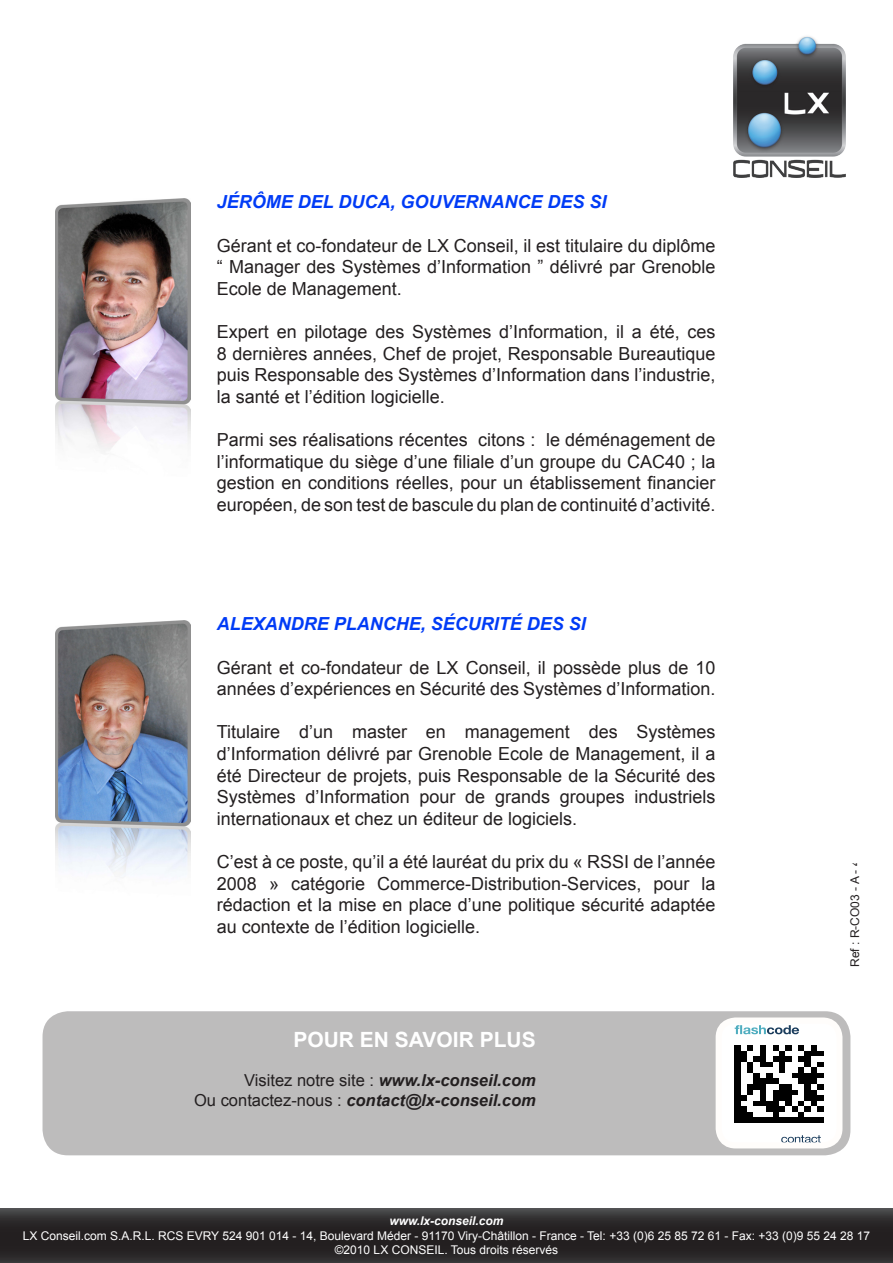
<style>
.page{position:relative;width:893px;height:1263px;background:#fff}
.page>*{position:absolute;margin:0;border:0;box-sizing:border-box;transform-origin:0 0}
.t1{font:700 21px "Arial";color:#fff}
.t2{font:18px/21.6px "Arial";color:#231f20;text-align:justify}
.t3{font:italic 700 18px "Arial";color:#003bf6}
.t4{font:italic 700 16.5px "Arial";color:#231f20}
.t5{font:12px/14.4px "Arial";color:#fff;text-align:center}
.t6{font:italic 700 12px "Arial";color:#fff}
.s1{font-weight:400;font-style:normal}
</style>
<div class="page">
<svg style="left:0;top:1209px;width:893px;height:54px;background:#2b292a"></svg>
<img style="left:56px;top:198px;width:134px;height:255px">
<img style="left:56px;top:620px;width:134px;height:255px">
<div style="left:43px;top:1011px;width:807px;height:144px;background:#bdbcbc;border-radius:26px"></div>
<svg style="left:723px;top:1024px;width:112px;height:117px;background:#aaacad"></svg>
<div style="left:716px;top:1017px;width:126px;height:131px;border:6px solid #fffdfb;border-radius:17px"></div>
<img style="left:733px;top:36px;width:113px;height:141px">
<p class="t3" style="left:217px;top:190px;width:391px">JÉRÔME DEL DUCA, GOUVERNANCE DES SI</p>
<p class="t2" style="left:217px;top:235px;width:500px">Gérant et co-fondateur de LX Conseil, il est titulaire du diplôme “ Manager des Systèmes d’Information ” délivré par Grenoble Ecole de Management.</p>
<p class="t2" style="left:217px;top:321px;width:500px">Expert en pilotage des Systèmes d’Information, il a été, ces 8 dernières années, Chef de projet, Responsable Bureautique puis Responsable des Systèmes d’Information dans l’industrie, la santé et l’édition logicielle.</p>
<p class="t2" style="left:217px;top:429px;width:500px">Parmi ses réalisations récentes citons : le déménagement de l’informatique du siège d’une filiale d’un groupe du CAC40 ; la gestion en conditions réelles, pour un établissement financier européen, de son test de bascule du plan de continuité d’activité.</p>
<p class="t3" style="left:217px;top:612px;width:371px">ALEXANDRE PLANCHE, SÉCURITÉ DES SI</p>
<p class="t2" style="left:217px;top:657px;width:500px">Gérant et co-fondateur de LX Conseil, il possède plus de 10 années d’expériences en Sécurité des Systèmes d’Information.</p>
<p class="t2" style="left:217px;top:721px;width:500px">Titulaire d’un master en management des Systèmes d’Information délivré par Grenoble Ecole de Management, il a été Directeur de projets, puis Responsable de la Sécurité des Systèmes d’Information pour de grands groupes industriels internationaux et chez un éditeur de logiciels.</p>
<p class="t2" style="left:217px;top:851px;width:500px">C’est à ce poste, qu’il a été lauréat du prix du « RSSI de l’année 2008 » catégorie Commerce-Distribution-Services, pour la rédaction et la mise en place d’une politique sécurité adaptée au contexte de l’édition logicielle.</p>
<p class="t1" style="left:293px;top:1025px;width:244px">POUR EN SAVOIR PLUS</p>
<p class="t4" style="left:244px;top:1069px;width:293px"><span class="s1">Visitez notre site :</span> www.lx-conseil.com</p>
<p class="t4" style="left:194px;top:1089px;width:343px"><span class="s1">Ou contactez-nous :</span> contact@lx-conseil.com</p>
<p class="t6" style="left:389px;top:1213px;width:116px">www.lx-conseil.com</p>
<p class="t5" style="left:23px;top:1228px;width:849px">LX Conseil.com S.A.R.L. RCS EVRY 524 901 014 - 14, Boulevard Méder - 91170 Viry-Châtillon - France - Tel: +33 (0)6 25 85 72 61 - Fax: +33 (0)9 55 24 28 17 ©2010 LX CONSEIL. Tous droits réservés</p>
</div>
